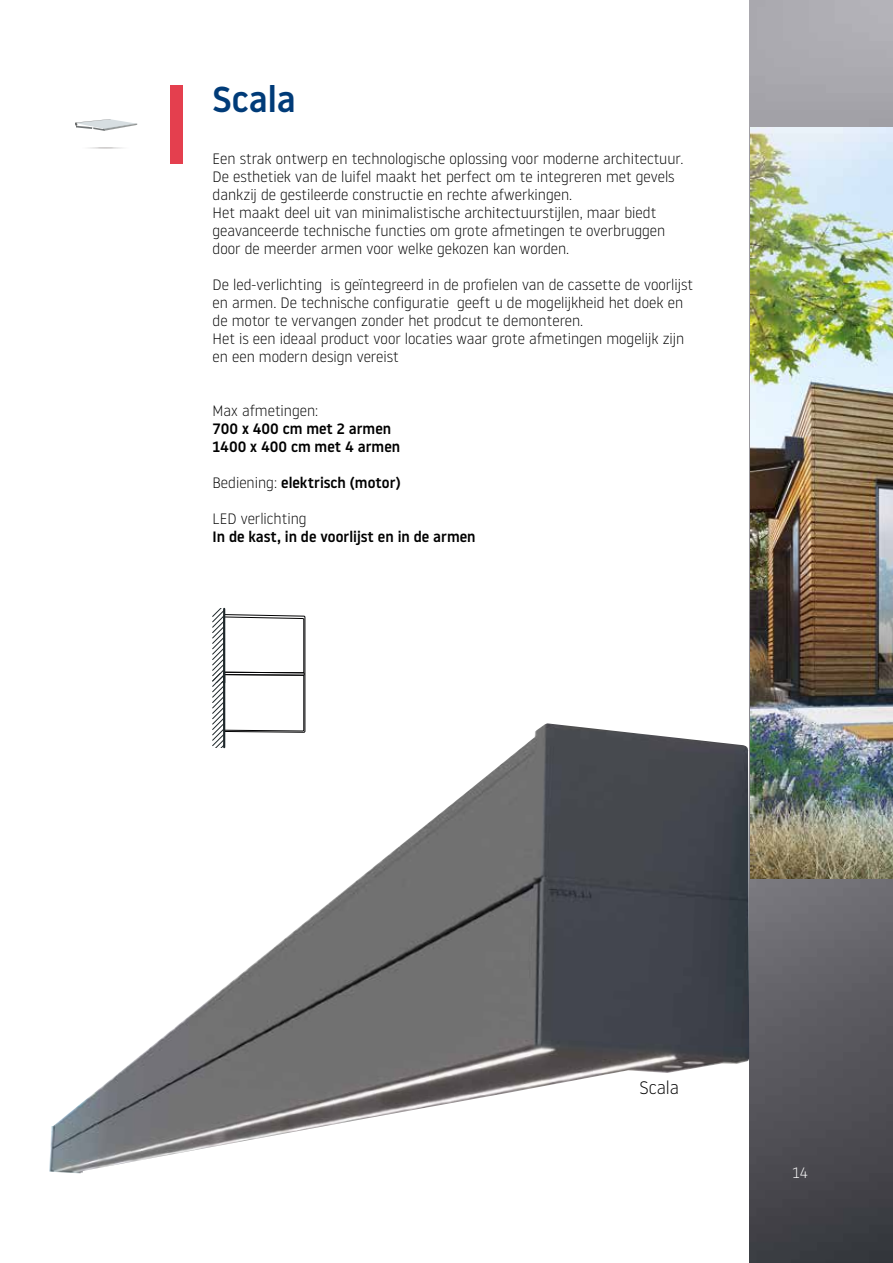
<style>
.page{position:relative;width:893px;height:1263px;background:#fff}
.page>*{position:absolute;margin:0;border:0;box-sizing:border-box;transform-origin:0 0}
.t1{font:500 36px "Noway";color:#003b78}
.t2{font:300 18px "Noway";color:#000}
.t3{font:300 15px/18px "Noway";color:#000}
.t4{font:500 15px/18px "Noway";color:#000}
.t5{font:300 15px "Noway";color:#fff}
.s1{font-weight:300}
</style>
<div class="page">
<img style="left:749px;top:0;width:144px;height:1263px">
<img style="left:750px;top:128px;width:143px;height:750px">
<div style="left:170px;top:85px;width:13px;height:79px;background:#e43f4e"></div>
<img style="left:49px;top:723px;width:700px;height:450px">
<svg style="left:75px;top:119px;width:62px;height:12px"></svg>
<hr style="left:84px;top:147px;width:43px;height:2px;background:#fbfcfc;border-radius:50%">
<hr style="left:86px;top:147px;width:40px;height:2px;background:#f9f9f8;border-radius:50%">
<hr style="left:87px;top:147px;width:37px;height:2px;background:#f5f4f4;border-radius:50%">
<hr style="left:89px;top:147px;width:33px;height:2px;background:#eeedee;border-radius:50%">
<hr style="left:91px;top:147px;width:29px;height:2px;background:#e8e5e6;border-radius:50%">
<svg style="left:98px;top:147px;width:15px;height:1px"></svg>
<svg style="left:213px;top:609px;width:92px;height:138px"></svg>
<hr style="left:223px;top:673px;width:2px;height:74px;background:#1f282b">
<h1 class="t1" style="left:213px;top:74px;width:85px">Scala</h1>
<p class="t3" style="left:213px;top:149px;width:472px">Een strak ontwerp en technologische oplossing voor moderne architectuur.<br>De esthetiek van de luifel maakt het perfect om te integreren met gevels dankzij de gestileerde constructie en rechte afwerkingen.<br>Het maakt deel uit van minimalistische architectuurstijlen, maar biedt geavanceerde technische functies om grote afmetingen te overbruggen door de meerder armen voor welke gekozen kan worden.</p>
<p class="t3" style="left:213px;top:275px;width:482px">De led-verlichting is geïntegreerd in de profielen van de cassette de voorlijst en armen. De technische configuratie geeft u de mogelijkheid het doek en de motor te vervangen zonder het prodcut te demonteren.<br>Het is een ideaal product voor locaties waar grote afmetingen mogelijk zijn en een modern design vereist</p>
<p class="t3" style="left:213px;top:401px;width:107px">Max afmetingen:</p>
<p class="t4" style="left:213px;top:420px;width:189px">700 x 400 cm met 2 armen<br>1400 x 400 cm met 4 armen</p>
<p class="t4" style="left:213px;top:474px;width:189px"><span class="s1">Bediening:</span> elektrisch (motor)</p>
<p class="t3" style="left:213px;top:509px;width:96px">LED verlichting</p>
<p class="t4" style="left:213px;top:528px;width:265px">In de kast, in de voorlijst en in de armen</p>
<p class="t2" style="left:640px;top:1075px;width:41px">Scala</p>
<p class="t5" style="left:792px;top:1162px;width:17px">14</p>
</div>
